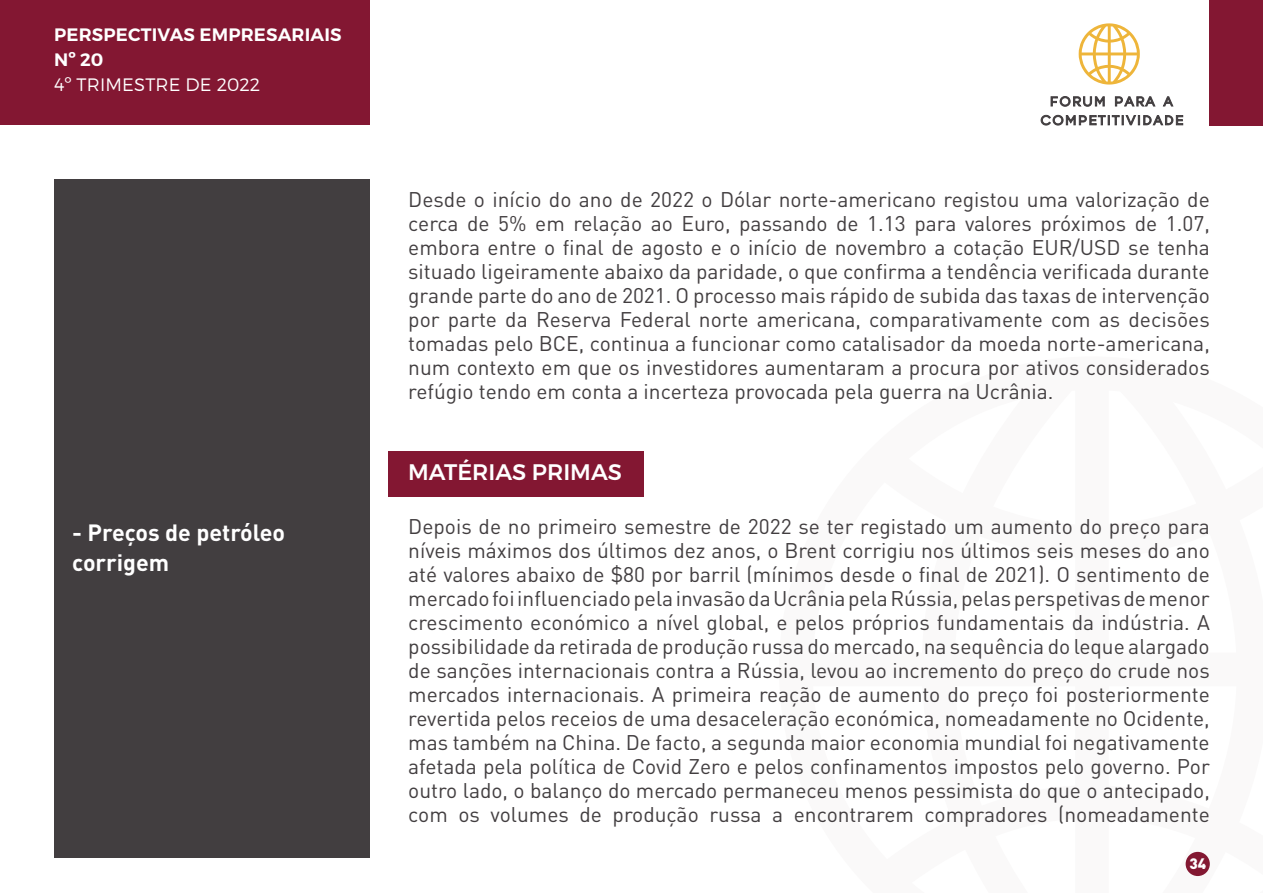
<style>
.page{position:relative;width:1263px;height:893px;background:#fff}
.page>*{position:absolute;margin:0;border:0;box-sizing:border-box;transform-origin:0 0}
.t1{font:700 23.25px/30px "DIN Pro";color:#fff}
.t2{font:500 22.5px "Montserrat";color:#fff}
.t3{font:21px/24px "DIN Pro";color:#423e40;text-align:justify}
.t4{font:600 18px/25.2px "Montserrat";letter-spacing:.01em;color:#fff}
.t5{font:300 18px "Montserrat";letter-spacing:.01em;color:#fff}
.t6{font:900 15px "DIN Pro";color:#fff}
</style>
<div class="page">
<div style="left:54px;top:179px;width:316px;height:678px;background:#423e40"></div>
<div style="left:0;top:0;width:370px;height:125px;background:#831732"></div>
<div style="left:1210px;top:0;width:53px;height:125px;background:#831732"></div>
<svg style="left:1079px;top:23px;width:61px;height:62px"></svg>
<svg style="left:1050px;top:96px;width:55px;height:11px"></svg>
<svg style="left:1115px;top:96px;width:41px;height:11px"></svg>
<svg style="left:1162px;top:96px;width:12px;height:11px"></svg>
<svg style="left:1040px;top:114px;width:143px;height:12px"></svg>
<div style="left:1185px;top:852px;width:25px;height:24px;background:#831832;border-radius:50%"></div>
<div style="left:388px;top:451px;width:256px;height:45px;background:#831732"></div>
<p class="t4" style="left:54px;top:22px;width:289px">PERSPECTIVAS EMPRESARIAIS<br>Nº 20</p>
<p class="t5" style="left:54px;top:74px;width:208px">4º TRIMESTRE DE 2022</p>
<p class="t1" style="left:72px;top:517px;width:214px">- Preços de petróleo corrigem</p>
<p class="t3" style="left:408px;top:186px;width:803px">Desde o início do ano de 2022 o Dólar norte-americano registou uma valorização de cerca de 5% em relação ao Euro, passando de 1.13 para valores próximos de 1.07, embora entre o final de agosto e o início de novembro a cotação EUR/USD se tenha situado ligeiramente abaixo da paridade, o que confirma a tendência verificada durante grande parte do ano de 2021. O processo mais rápido de subida das taxas de intervenção por parte da Reserva Federal norte americana, comparativamente com as decisões tomadas pelo BCE, continua a funcionar como catalisador da moeda norte-americana, num contexto em que os investidores aumentaram a procura por ativos considerados refúgio tendo em conta a incerteza provocada pela guerra na Ucrânia.</p>
<p class="t2" style="left:408px;top:458px;width:215px">MATÉRIAS PRIMAS</p>
<p class="t3" style="left:408px;top:513px;width:803px">Depois de no primeiro semestre de 2022 se ter registado um aumento do preço para níveis máximos dos últimos dez anos, o Brent corrigiu nos últimos seis meses do ano até valores abaixo de $80 por barril (mínimos desde o final de 2021). O sentimento de mercado foi influenciado pela invasão da Ucrânia pela Rússia, pelas perspetivas de menor crescimento económico a nível global, e pelos próprios fundamentais da indústria. A possibilidade da retirada de produção russa do mercado, na sequência do leque alargado de sanções internacionais contra a Rússia, levou ao incremento do preço do crude nos mercados internacionais. A primeira reação de aumento do preço foi posteriormente revertida pelos receios de uma desaceleração económica, nomeadamente no Ocidente, mas também na China. De facto, a segunda maior economia mundial foi negativamente afetada pela política de Covid Zero e pelos confinamentos impostos pelo governo. Por outro lado, o balanço do mercado permaneceu menos pessimista do que o antecipado, com os volumes de produção russa a encontrarem compradores (nomeadamente</p>
<p class="t6" style="left:1189px;top:853px;width:18px">34</p>
</div>
